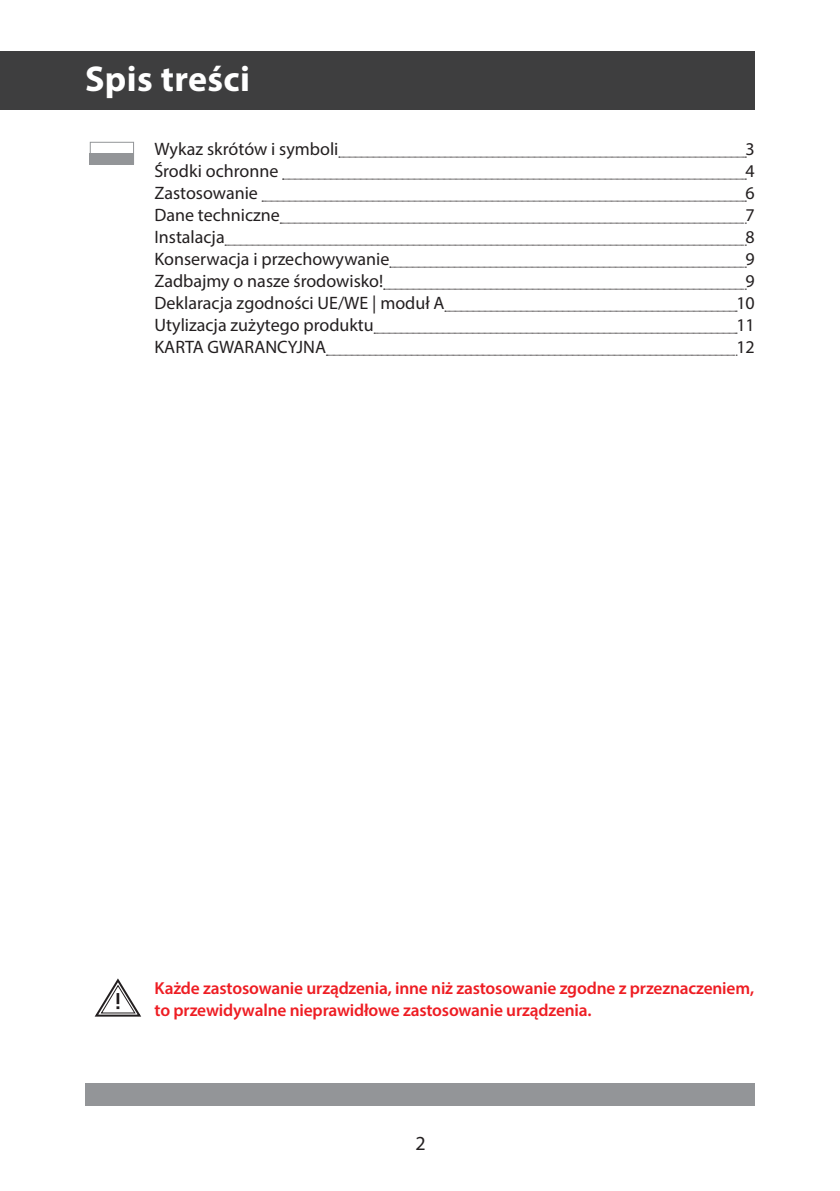
<style>
.page{position:relative;width:840px;height:1191px;background:#fff}
.page>*{position:absolute;margin:0;border:0;box-sizing:border-box;transform-origin:0 0}
.Srodtyt_2_Lewy_kopia{font:700 36px "Myriad Pro";letter-spacing:.01em;color:#fff}
.t1{font:20px "Myriad Pro";color:#231f20}
.t2{font:18px "Myriad Pro";color:#231f20}
.Tekst_wciecie{font:600 17.4px/22px "Myriad Pro";letter-spacing:-.01em;color:#ee1d23}
</style>
<div class="page">
<div style="left:85px;top:1083px;width:669px;height:23px;background:#939598"></div>
<div style="left:0;top:51px;width:754px;height:59px;background:#3e3e3f"></div>
<div style="left:90px;top:142px;width:44px;height:22px;border:1px solid #939598"></div>
<div style="left:90px;top:153px;width:44px;height:11px;background:#939598"></div>
<svg style="left:338px;top:157px;width:408px;height:1px"></svg>
<svg style="left:282px;top:179px;width:464px;height:1px"></svg>
<svg style="left:262px;top:201px;width:484px;height:1px"></svg>
<svg style="left:280px;top:223px;width:466px;height:1px"></svg>
<svg style="left:225px;top:245px;width:521px;height:1px"></svg>
<svg style="left:389px;top:267px;width:357px;height:1px"></svg>
<svg style="left:383px;top:289px;width:363px;height:1px"></svg>
<svg style="left:444px;top:311px;width:292px;height:1px"></svg>
<svg style="left:374px;top:333px;width:362px;height:1px"></svg>
<svg style="left:326px;top:355px;width:410px;height:1px"></svg>
<svg style="left:94px;top:978px;width:48px;height:39px"></svg>
<p class="Srodtyt_2_Lewy_kopia" style="left:85px;top:56px;width:166px">Spis treści</p>
<p class="t2" style="left:154px;top:138px;width:185px">Wykaz skrótów i symboli</p>
<p class="t2" style="left:745px;top:138px;width:11px">3</p>
<p class="t2" style="left:154px;top:160px;width:125px">Środki ochronne</p>
<p class="t2" style="left:745px;top:160px;width:11px">4</p>
<p class="t2" style="left:154px;top:182px;width:105px">Zastosowanie</p>
<p class="t2" style="left:745px;top:182px;width:11px">6</p>
<p class="t2" style="left:154px;top:204px;width:127px">Dane techniczne</p>
<p class="t2" style="left:745px;top:204px;width:11px">7</p>
<p class="t2" style="left:154px;top:226px;width:72px">Instalacja</p>
<p class="t2" style="left:745px;top:226px;width:11px">8</p>
<p class="t2" style="left:154px;top:248px;width:236px">Konserwacja i przechowywanie</p>
<p class="t2" style="left:745px;top:248px;width:11px">9</p>
<p class="t2" style="left:154px;top:270px;width:230px">Zadbajmy o nasze środowisko!</p>
<p class="t2" style="left:745px;top:270px;width:11px">9</p>
<p class="t2" style="left:154px;top:292px;width:291px">Deklaracja zgodności UE/WE | moduł A</p>
<p class="t2" style="left:736px;top:292px;width:20px">10</p>
<p class="t2" style="left:154px;top:314px;width:221px">Utylizacja zużytego produktu</p>
<p class="t2" style="left:736px;top:314px;width:20px">11</p>
<p class="t2" style="left:154px;top:336px;width:173px">KARTA GWARANCYJNA</p>
<p class="t2" style="left:736px;top:336px;width:20px">12</p>
<p class="Tekst_wciecie" style="left:154px;top:976px;width:600px">Każde zastosowanie urządzenia, inne niż zastosowanie zgodne z przeznaczeniem, to przewidywalne nieprawidłowe zastosowanie urządzenia.</p>
<p class="t1" style="left:415px;top:1130px;width:12px">2</p>
</div>
